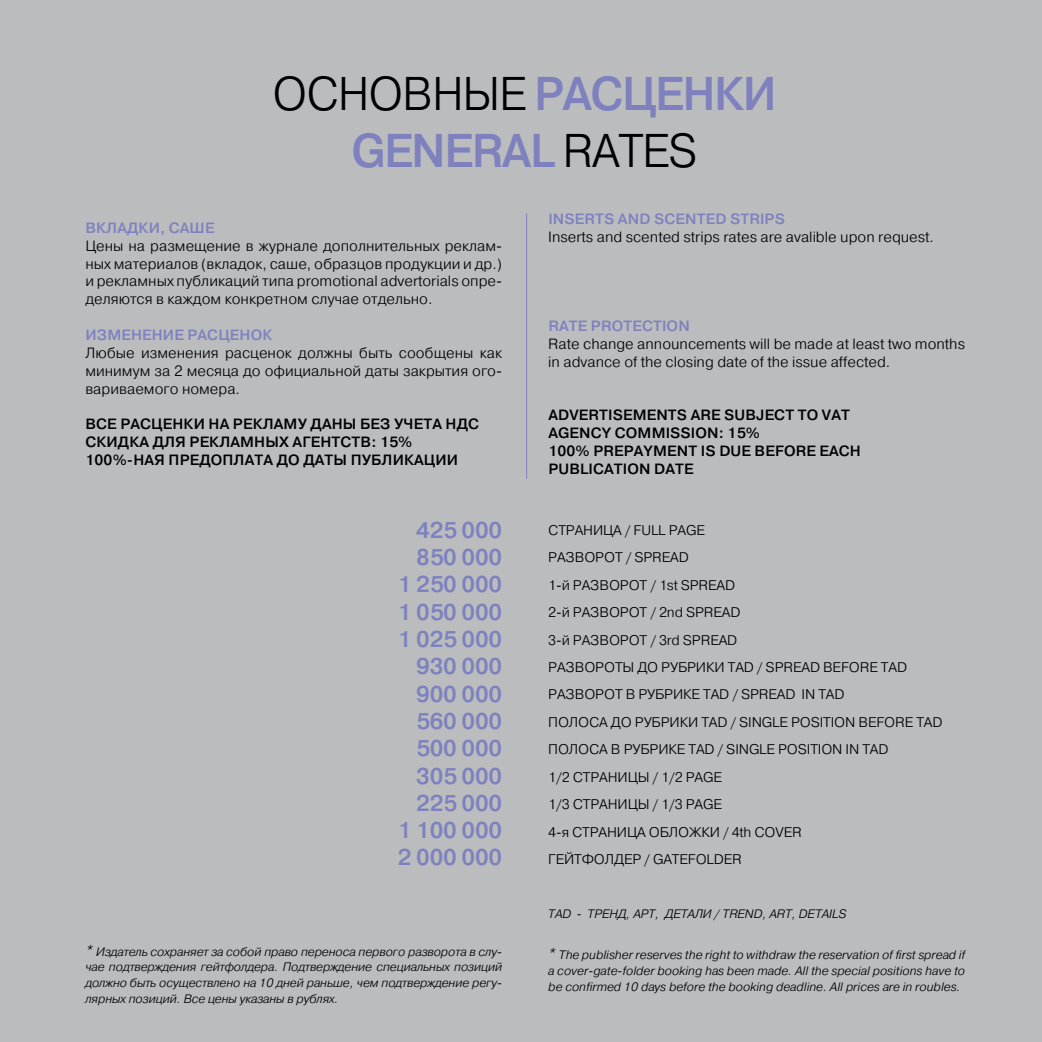
<style>
.page{position:relative;width:1042px;height:1042px;background:#babcbe}
.page>*{position:absolute;margin:0;border:0;box-sizing:border-box;transform-origin:0 0}
.t1{font:500 47.25px/56.7px "Pragmatica";letter-spacing:-.03em;color:#7e81be;scale:.95 1}
.t2{font:500 22.75px/27.3px "Pragmatica";letter-spacing:-.01em;color:#7e81be;text-align:right}
.t3{font:300 14.88px/17.8px "Pragmatica";color:#000;text-align:justify}
.t4{font:500 14.88px/17.8px "Pragmatica";letter-spacing:.01em;color:#000}
.t5{font:500 14.88px "Pragmatica";letter-spacing:.01em;color:#7e81be}
.t6{font:300 14px/27.5px "Pragmatica";letter-spacing:-.01em;color:#000}
.t7{font:italic 300 12.25px/15.8px "Pragmatica";color:#000;text-align:justify}
.s1{font-weight:300;color:#000}
.s2{font-size:15.75px}
</style>
<div class="page">
<hr style="left:526px;top:213px;width:1px;height:266px;background:#7e81be">
<h1 class="t1" style="left:351px;top:65px;width:366px;text-indent:-79px"><span class="s1">ОСНОВНЫЕ</span> РАСЦЕНКИ<br>GEN ERAL <span class="s1">RATES</span></h1>
<p class="t5" style="left:85px;top:218px;width:12px">ВКЛАДКИ</p>
<p class="t5" style="left:160px;top:218px;width:54px">, САШЕ</p>
<p class="t3" style="left:85px;top:236px;width:418px">Цены на размещение в журнале дополнительных реклам&shy;ных материалов (вкладок, саше, образцов продукции и др.) и рекламных публикаций типа promotional advertorials опре&shy;деляются в каждом конкретном случае отдельно.</p>
<p class="t5" style="left:85px;top:325px;width:48px">ИЗМЕНЕНИЕ</p>
<p class="t5" style="left:187px;top:325px;width:43px">РАСЦЕНОК</p>
<p class="t3" style="left:85px;top:343px;width:418px">Любые изменения расценок должны быть сообщены как минимум за 2 месяца до официальной даты закрытия ого&shy;вариваемого номера.</p>
<p class="t4" style="left:85px;top:415px;width:78px">ВСЕ РАСЦЕНКИ</p>
<p class="t4" style="left:209px;top:415px;width:36px">НА РЕКЛА</p>
<p class="t4" style="left:284px;top:415px;width:40px">МУ ДАНЫ</p>
<p class="t4" style="left:360px;top:415px;width:45px">БЕЗ УЧЕТА</p>
<p class="t4" style="left:445px;top:415px;width:35px">НД С</p>
<p class="t4" style="left:85px;top:433px;width:23px">СКИДКА</p>
<p class="t4" style="left:153px;top:433px;width:12px">ДЛЯ</p>
<p class="t4" style="left:190px;top:433px;width:11px">РЕКЛА</p>
<p class="t4" style="left:240px;top:433px;width:63px">МНЫХ АГЕНТ</p>
<p class="t4" style="left:341px;top:433px;width:73px">СТВ : 15%</p>
<p class="t4" style="left:85px;top:451px;width:95px">100%-ная ПРЕДОПЛАТА</p>
<p class="t4" style="left:277px;top:451px;width:39px">ДО ДАТЫ</p>
<p class="t4" style="left:351px;top:451px;width:43px">ПУБЛИКАЦИИ</p>
<p class="t5" style="left:548px;top:209px;width:82px">INSERTS AND</p>
<p class="t5" style="left:654px;top:209px;width:115px">SCENTED STRIPS</p>
<p class="t3" style="left:548px;top:227px;width:387px">Inserts and scented strips rates are avalible upon request.</p>
<p class="t5" style="left:548px;top:316px;width:124px">RATE PROTECTION</p>
<p class="t3" style="left:548px;top:334px;width:418px">Rate change announcements will be made at least two months in advance of the closing date of the issue affected.</p>
<p class="t4" style="left:548px;top:406px;width:303px;text-indent:30px">ERTIS EM ENTS ARE SU BJECT TO VAT<br>AGENCY</p>
<p class="t4" style="left:548px;top:406px;width:12px">ADV</p>
<p class="t4" style="left:615px;top:424px;width:12px">COMMISSION</p>
<p class="t4" style="left:719px;top:424px;width:43px">: 15%</p>
<p class="t4" style="left:548px;top:441px;width:87px">100% PREPAYM</p>
<p class="t4" style="left:667px;top:441px;width:174px">ENT IS DU E BEFORE EACH</p>
<p class="t4" style="left:548px;top:459px;width:84px">PU BLICATION</p>
<p class="t4" style="left:654px;top:459px;width:41px">DATE</p>
<h2 class="t2" style="left:398px;top:516px;width:106px">425 000<br>850 000<br>1 250 000<br>1 050 000<br>1 025 000<br>930 000<br>900 000<br>560 000<br>500 000<br>305 000<br>225 000<br>1 100 000<br>2 000 000</h2>
<p class="t6" style="left:548px;top:516px;width:396px">СТРАНИЦА / FULL PAGE<br>РАЗВОРОТ / SPREAD<br>1-й РАЗВОРОТ / 1st SPREAD<br>2-й РАЗВОРОТ / 2nd SPREAD<br>3-й РАЗВОРОТ / 3rd SPREAD<br>РАЗВОРОТЫ ДО РУБРИКИ TAD / SPREAD BEFORE TAD<br>РАЗВОРОТ В РУБРИКЕ TAD / SPREAD IN TAD<br>ПОЛОСА ДО РУБРИКИ ТAD / SINGLE POSITION BEFORE TAD<br>ПОЛОСА В РУБРИКЕ ТAD / SINGLE POSITION IN TAD<br>1/2 СТРАНИЦЫ / 1/2 PAGE<br>1/3 СТРАНИЦЫ / 1/3 PAGE<br>4-я СТРАНИЦА ОБЛОЖКИ / 4th COVER<br>ГЕЙТФОЛДЕР / GATEFOLDER</p>
<p class="t7" style="left:85px;top:943px;width:418px"><span class="s2">*</span> Издатель сохраняет за собой право переноса первого разворота в слу&shy;чае подтверждения гейтфолдера. Подтверждение специальных позиций должно быть осуществлено на 10 дней раньше, чем подтверждение регу&shy;лярных позиций. Все цены указаны в рублях.</p>
<p class="t7" style="left:548px;top:905px;width:300px">TAD - ТРЕНД, АРТ, ДЕТАЛИ / TREND, ART, DETAILS</p>
<p class="t7" style="left:548px;top:947px;width:418px"><span class="s2">*</span> The publisher reserves the right to withdraw the reservation of first spread if a cover-gate-folder booking has been made. All the special positions have to be confirmed 10 days before the booking deadline. Аll prices are in roubles.</p>
</div>
